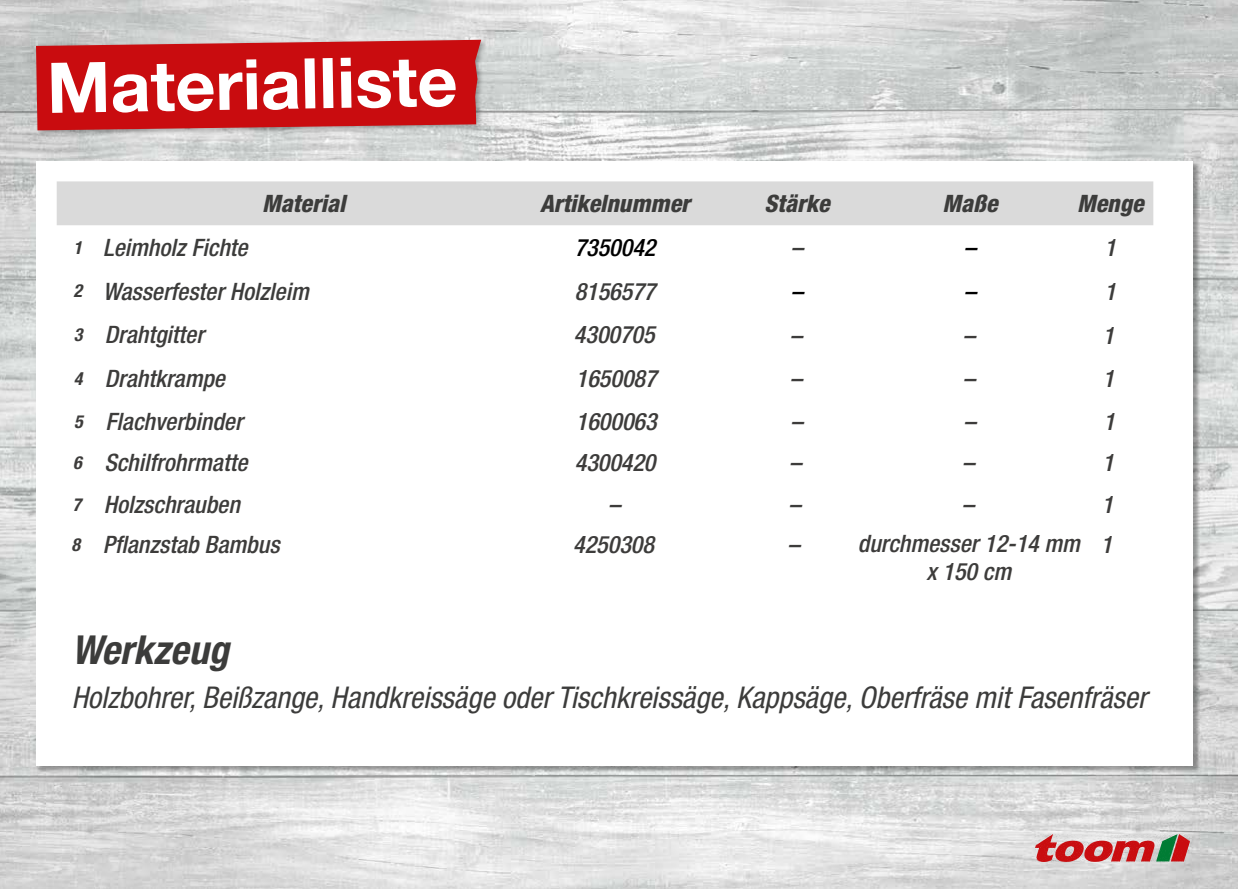
<style>
.page{position:relative;width:1238px;height:889px;background:#fff}
.page>*{position:absolute;margin:0;border:0;box-sizing:border-box;transform-origin:0 0}
.t1{font:700 70px "Helvetica Neue LT Pro";color:#fff}
.t2{font:italic 700 condensed 40px "Helvetica Neue LT Pro";color:#3c3c3b}
.t3{font:italic condensed 30px "Helvetica Neue LT Pro";color:#3c3c3b}
.t4{font:italic 500 condensed 24px/43.4px "Helvetica Neue LT Pro";color:#3d3c3b;text-align:justify}
.t5{font:italic 500 condensed 24px "Helvetica Neue LT Pro";color:#3c3c3b}
.t6{font:italic 800 condensed 24px "Helvetica Neue LT Pro";color:#3c3c3b}
.t7{font:italic 500 condensed 24px "Helvetica Neue LT Pro";color:#000}
.t8{font:italic 700 condensed 18px "Helvetica Neue LT Pro";color:#3d3c3b}
.s1{font-weight:700;font-size:18px}
</style>
<div class="page">
<img style="left:0;top:0;width:1238px;height:889px">
<img style="left:1035px;top:834px;width:154px;height:28px">
<div style="left:34px;top:38px;width:454px;height:99px;background:#000;opacity:.3"></div>
<svg style="left:36px;top:40px;width:445px;height:90px;background:#c8191c"></svg>
<div style="left:36px;top:161px;width:1156px;height:604px;background:#fff"></div>
<div style="left:57px;top:181px;width:1096px;height:44px;background:#dadada"></div>
<h1 class="t1" style="left:46px;top:45px;width:412px;rotate:-1deg">Materialliste</h1>
<p class="t6" style="left:262px;top:186px;width:85px">Material</p>
<p class="t6" style="left:540px;top:186px;width:151px">Artikelnummer</p>
<p class="t6" style="left:764px;top:186px;width:67px">Stärke</p>
<p class="t6" style="left:942px;top:186px;width:57px">Maße</p>
<p class="t6" style="left:1077px;top:186px;width:68px">Menge</p>
<p class="t5" style="left:74px;top:233px;width:176px"><span class="s1">1</span> Leimholz Fichte</p>
<p class="t7" style="left:575px;top:233px;width:82px">7350042</p>
<p class="t5" style="left:791px;top:233px;width:13px">–</p>
<p class="t7" style="left:964px;top:233px;width:13px">–</p>
<p class="t5" style="left:1104px;top:233px;width:13px">1</p>
<p class="t5" style="left:74px;top:277px;width:237px"><span class="s1">2</span> Wasserfester Holzleim</p>
<p class="t5" style="left:575px;top:277px;width:82px">8156577</p>
<p class="t7" style="left:791px;top:277px;width:13px">–</p>
<p class="t7" style="left:964px;top:277px;width:13px">–</p>
<p class="t5" style="left:1104px;top:277px;width:13px">1</p>
<p class="t8" style="left:74px;top:324px;width:10px">3</p>
<p class="t8" style="left:74px;top:367px;width:10px">4</p>
<p class="t8" style="left:74px;top:411px;width:10px">5</p>
<p class="t8" style="left:73px;top:452px;width:10px">6</p>
<p class="t8" style="left:73px;top:494px;width:10px">7</p>
<p class="t8" style="left:72px;top:533px;width:10px">8</p>
<p class="t4" style="left:105px;top:314px;width:139px;text-align:left">Drahtgitter<br>Drahtkrampe<br>Flachverbinder</p>
<p class="t4" style="left:103px;top:443px;width:178px;line-height:40.8px;text-align:left">Schilfrohrmatte<br>Holzschrauben<br>Pflanzstab Bambus</p>
<p class="t4" style="left:574px;top:314px;width:84px">4300705<br>1650087<br>1600063</p>
<p class="t4" style="left:573px;top:443px;width:84px;line-height:40.8px;text-align:center">4300420 –<br>4250308</p>
<p class="t4" style="left:790px;top:314px;width:14px">– – –</p>
<p class="t4" style="left:788px;top:443px;width:15px;line-height:40.8px">– – –</p>
<p class="t4" style="left:963px;top:314px;width:14px">– – –</p>
<p class="t4" style="left:962px;top:442px;width:14px;line-height:41.8px">– –</p>
<p class="t4" style="left:858px;top:529px;width:224px;line-height:28.8px;text-align:center">durchmesser 12-14 mm x 150 cm</p>
<p class="t4" style="left:1103px;top:314px;width:14px">1<br>1<br>1</p>
<p class="t4" style="left:1100px;top:443px;width:15px;line-height:40.8px">1<br>1<br>1</p>
<h2 class="t2" style="left:72px;top:626px;width:159px">Werkzeug</h2>
<p class="t3" style="left:72px;top:680px;width:1076px">Holzbohrer, Beißzange, Handkreissäge oder Tischkreissäge, Kappsäge, Oberfräse mit Fasenfräser</p>
</div>
